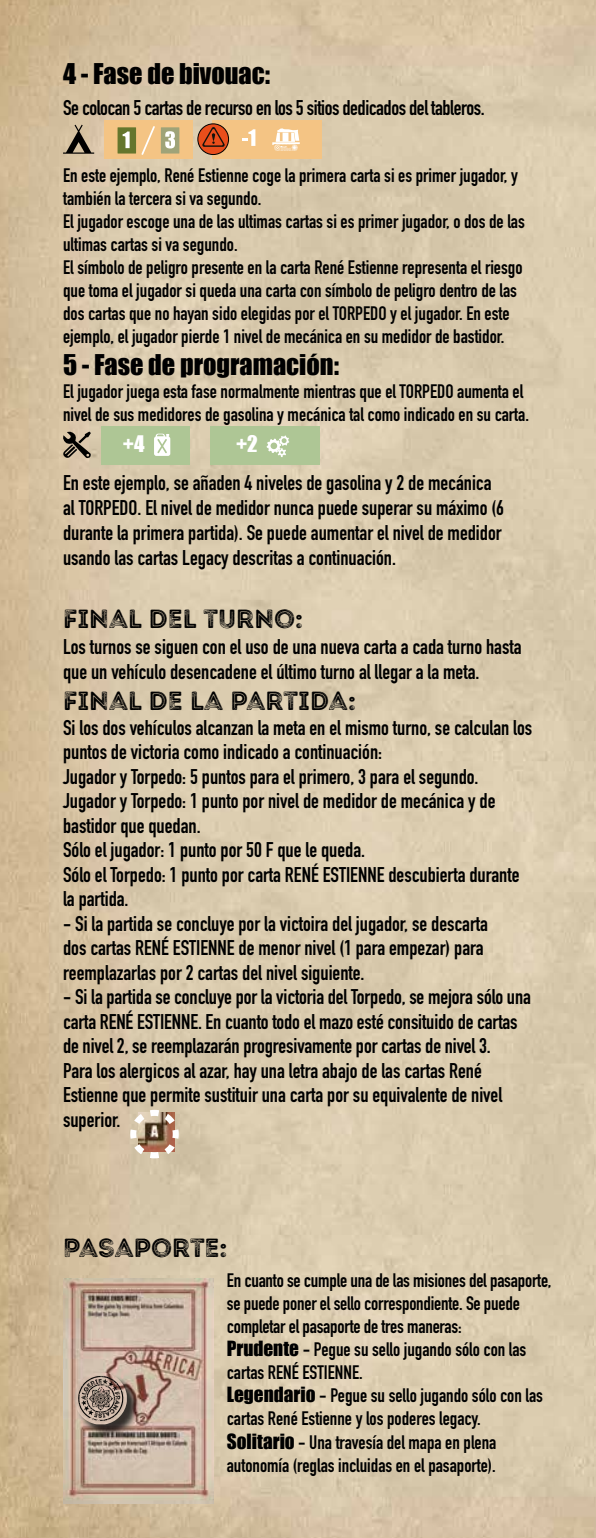
<style>
.page{position:relative;width:596px;height:1538px;background:#fff}
.page>*{position:absolute;margin:0;border:0;box-sizing:border-box;transform-origin:0 0}
.t1{font:26.25px "Intro Rust G Base 2 Line";color:#000}
.t2{font:26.25px "Impact";color:#000}
.t3{font:700 21px/24.5px "DIN Condensed";color:#000}
.t4{font:700 21px "DIN Condensed";letter-spacing:-.02em;color:#000}
.t5{font:21px "Impact";color:#fff}
.t6{font:700 19.25px/23.1px "DIN Condensed";color:#000}
.s1{font-family:"Impact";font-weight:400}
</style>
<div class="page">
<img style="left:0;top:0;width:595px;height:1538px">
<div style="left:213px;top:121px;width:109px;height:38px;background:#f4c484"></div>
<div style="left:104px;top:121px;width:88px;height:38px;background:#f4c484"></div>
<div style="left:117px;top:127px;width:19px;height:27px;background:#65762d"></div>
<div style="left:161px;top:127px;width:18px;height:27px;background:#9fa378"></div>
<svg style="left:141px;top:126px;width:14px;height:29px"></svg>
<svg style="left:198px;top:124px;width:30px;height:31px"></svg>
<div style="left:197px;top:123px;width:32px;height:32px;border:1px solid #000;border-radius:50%"></div>
<svg style="left:202px;top:127px;width:22px;height:20px"></svg>
<svg style="left:63px;top:125px;width:31px;height:29px"></svg>
<svg style="left:122px;top:132px;width:7px;height:16px"></svg>
<svg style="left:165px;top:131px;width:10px;height:17px"></svg>
<svg style="left:242px;top:129px;width:13px;height:17px"></svg>
<svg style="left:272px;top:128px;width:27px;height:23px"></svg>
<div style="left:101px;top:426px;width:88px;height:39px;background:#aec695"></div>
<div style="left:210px;top:426px;width:109px;height:39px;background:#aec695"></div>
<svg style="left:266px;top:435px;width:23px;height:22px"></svg>
<svg style="left:154px;top:434px;width:16px;height:22px"></svg>
<svg style="left:61px;top:430px;width:30px;height:29px"></svg>
<svg style="left:127px;top:1106px;width:55px;height:55px;background:#c2ac95"></svg>
<img style="left:63px;top:1278px;width:150px;height:225px">
<div style="left:76px;top:1374px;width:64px;height:63px;background:#000;opacity:.75"></div>
<img style="left:74px;top:1372px;width:53px;height:52px">
<svg style="left:78px;top:1376px;width:45px;height:45px;background:#928176"></svg>
<p class="t2" style="left:63px;top:53px;width:208px">4 - Fase de bivouac:</p>
<p class="t4" style="left:63px;top:94px;width:423px">Se colocan 5 cartas de recurso en los 5 sitios dedicados del tableros.</p>
<p class="t6" style="left:63px;top:163px;width:463px">En este ejemplo, René Estienne coge la primera carta si es primer jugador, y también la tercera si va segundo.<br>El jugador escoge una de las ultimas cartas si es primer jugador, o dos de las ultimas cartas si va segundo.<br>El símbolo de peligro presente en la carta René Estienne representa el riesgo que toma el jugador si queda una carta con símbolo de peligro dentro de las dos cartas que no hayan sido elegidas por el TORPEDO y el jugador. En este ejemplo, el jugador pierde 1 nivel de mecánica en su medidor de bastidor.</p>
<p class="t2" style="left:63px;top:344px;width:277px">5 - Fase de programación:</p>
<p class="t6" style="left:63px;top:380px;width:467px">El jugador juega esta fase normalmente mientras que el TORPEDO aumenta el nivel de sus medidores de gasolina y mecánica tal como indicado en su carta.</p>
<p class="t5" style="left:123px;top:428px;width:23px">+4</p>
<p class="t5" style="left:236px;top:428px;width:23px">+2</p>
<p class="t3" style="left:63px;top:470px;width:442px;line-height:25.2px">En este ejemplo, se añaden 4 niveles de gasolina y 2 de mecánica al TORPEDO. El nivel de medidor nunca puede superar su máximo (6 durante la primera partida). Se puede aumentar el nivel de medidor usando las cartas Legacy descritas a continuación.</p>
<p class="t1" style="left:63px;top:602px;width:241px">FINAL DEL TURNO:</p>
<p class="t3" style="left:63px;top:633px;width:459px;line-height:25.2px">Los turnos se siguen con el uso de una nueva carta a cada turno hasta que un vehículo desencadene el último turno al llegar a la meta.</p>
<p class="t1" style="left:63px;top:684px;width:294px">FINAL DE LA PARTIDA:</p>
<p class="t3" style="left:63px;top:715px;width:470px">Si los dos vehículos alcanzan la meta en el mismo turno, se calculan los puntos de victoria como indicado a continuación:<br>Jugador y Torpedo: 5 puntos para el primero, 3 para el segundo.<br>Jugador y Torpedo: 1 punto por nivel de medidor de mecánica y de bastidor que quedan.<br>Sólo el jugador: 1 punto por 50 F que le queda.<br>Sólo el Torpedo: 1 punto por carta RENÉ ESTIENNE descubierta durante la partida.</p>
<p class="t3" style="left:63px;top:911px;width:426px">- Si la partida se concluye por la victoira del jugador, se descarta dos cartas RENÉ ESTIENNE de menor nivel (1 para empezar) para reemplazarlas por 2 cartas del nivel siguiente.</p>
<p class="t3" style="left:63px;top:985px;width:469px">- Si la partida se concluye por la victoria del Torpedo, se mejora sólo una carta RENÉ ESTIENNE. En cuanto todo el mazo esté consituido de cartas de nivel 2, se reemplazarán progresivamente por cartas de nivel 3.<br>Para los alergicos al azar, hay una letra abajo de las cartas René Estienne que permite sustituir una carta por su equivalente de nivel superior.</p>
<p class="t1" style="left:63px;top:1231px;width:166px">PASAPORTE:</p>
<p class="t6" style="left:227px;top:1268px;width:326px">En cuanto se cumple una de las misiones del pasaporte, se puede poner el sello correspondiente. Se puede completar el pasaporte de tres maneras:<br><span class="s1">Prudente</span> - Pegue su sello jugando sólo con las cartas RENÉ ESTIENNE.<br><span class="s1">Legendario</span> - Pegue su sello jugando sólo con las cartas René Estienne y los poderes legacy.<br><span class="s1">Solitario</span> - Una travesía del mapa en plena autonomía (reglas incluidas en el pasaporte).</p>
</div>
